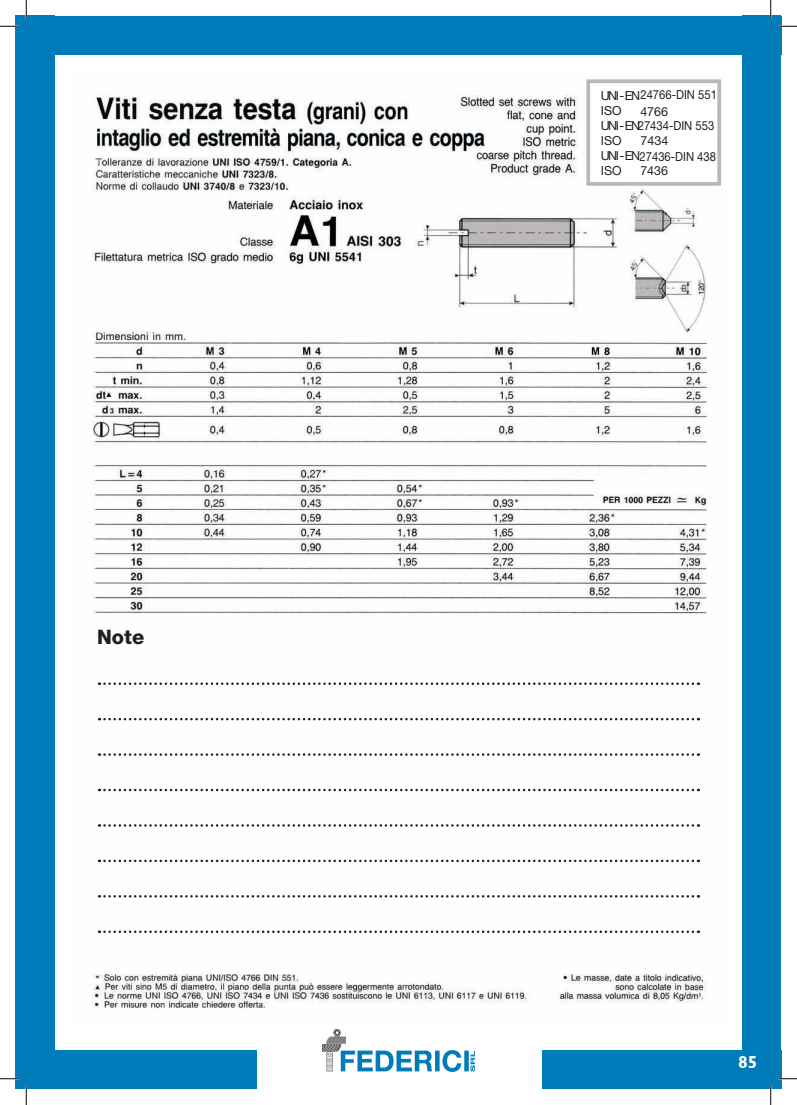
<style>
.page{position:relative;width:797px;height:1105px;background:#fff}
.page>*{position:absolute;margin:0;border:0;box-sizing:border-box;transform-origin:0 0}
.t1{font:800 20px "Helvetica Neue";color:#231f20}
.t2{font:700 17.5px "Gill Sans";color:#fff}
.t3{font:12.5px/15.1px "Helvetica Neue";color:#231f20}
.t4{font:12.5px "Helvetica Neue";color:#231f20;scale:.9 1}
</style>
<div class="page">
<div style="left:16px;top:16px;width:10px;height:1073px;background:#007cba"></div>
<div style="left:26px;top:16px;width:29px;height:1073px;background:#007cba"></div>
<div style="left:26px;top:1050px;width:755px;height:39px;background:#007cba"></div>
<div style="left:742px;top:16px;width:39px;height:1073px;background:#007cba"></div>
<div style="left:26px;top:16px;width:755px;height:39px;background:#007cba"></div>
<div style="left:257px;top:1047px;width:284px;height:42px;background:#fff"></div>
<img style="left:322px;top:1030px;width:152px;height:41px">
<img style="left:92px;top:95px;width:616px;height:913px">
<div style="left:588px;top:81px;width:131px;height:103px;background:#fff"></div>
<div style="left:586px;top:79px;width:135px;height:107px;border:4px solid #bbb7b7"></div>
<svg style="left:99px;top:682px;width:600px;height:3px"></svg>
<svg style="left:99px;top:718px;width:600px;height:2px"></svg>
<svg style="left:99px;top:753px;width:600px;height:3px"></svg>
<svg style="left:99px;top:789px;width:600px;height:2px"></svg>
<svg style="left:99px;top:824px;width:600px;height:3px"></svg>
<svg style="left:99px;top:860px;width:600px;height:2px"></svg>
<svg style="left:99px;top:895px;width:600px;height:2px"></svg>
<svg style="left:99px;top:930px;width:600px;height:3px"></svg>
<svg style="left:0;top:25px;width:19px;height:2px"></svg>
<svg style="left:778px;top:25px;width:19px;height:2px"></svg>
<svg style="left:0;top:1078px;width:19px;height:1px"></svg>
<svg style="left:778px;top:1078px;width:19px;height:1px"></svg>
<svg style="left:25px;top:0;width:2px;height:19px"></svg>
<svg style="left:25px;top:1086px;width:2px;height:19px"></svg>
<svg style="left:770px;top:0;width:1px;height:19px"></svg>
<svg style="left:770px;top:1086px;width:1px;height:19px"></svg>
<h1 class="t1" style="left:97px;top:625px;width:49px">Note</h1>
<p class="t3" style="left:600px;top:87px;width:118px">UNI- EN24766-DIN 551<br>ISO<br>UNI- EN<br>ISO<br>UNI- EN27436-DIN 438<br>ISO</p>
<p class="t3" style="left:640px;top:103px;width:29px">4766</p>
<p class="t3" style="left:640px;top:133px;width:29px">7434</p>
<p class="t3" style="left:640px;top:163px;width:29px">7436</p>
<p class="t4" style="left:637px;top:118px;width:86px">27434-DIN 553</p>
<h2 class="t2" style="left:738px;top:1052px;width:10px">85</h2>
</div>
